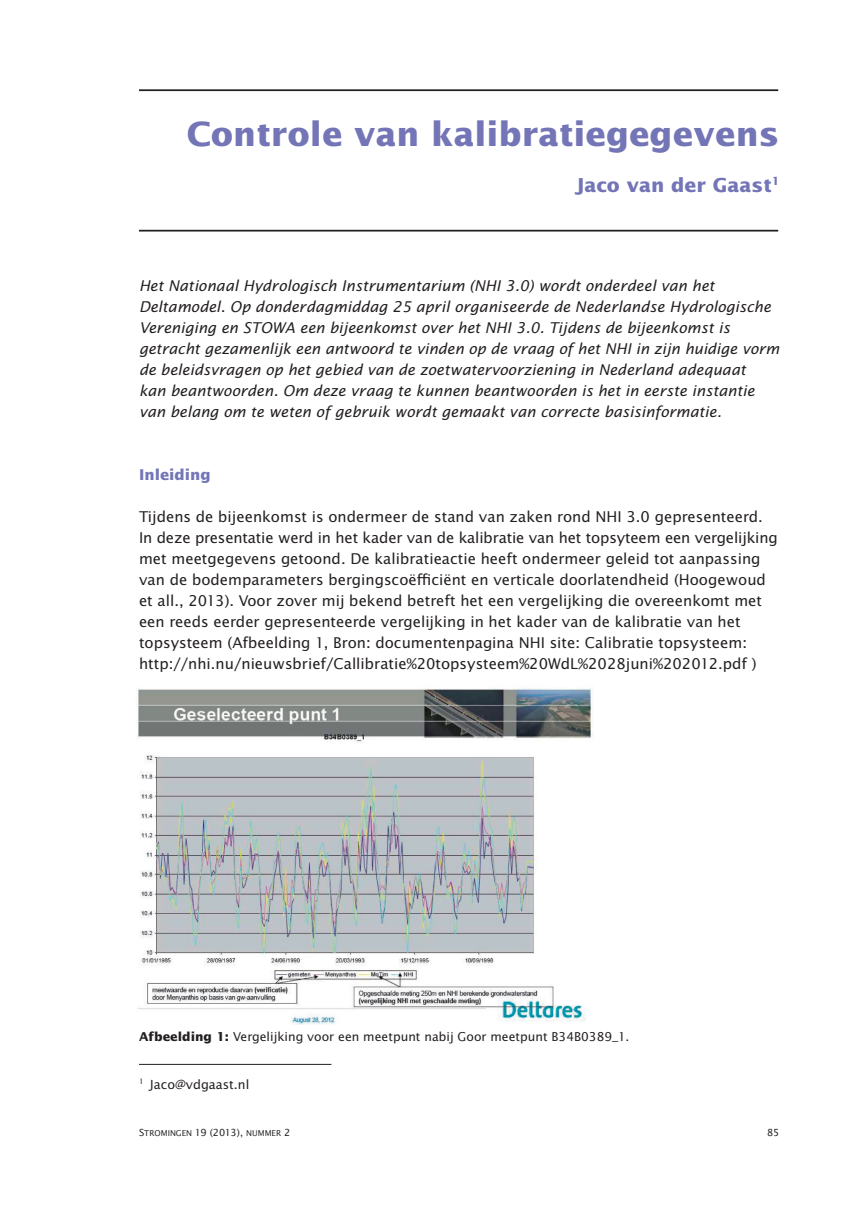
<style>
.page{position:relative;width:844px;height:1211px;background:#fff}
.page>*{position:absolute;margin:0;border:0;box-sizing:border-box;transform-origin:0 0}
.t1{font:700 33.25px "Lucida Sans";color:#7375b7}
.t2{font:700 19.25px "Lucida Sans";color:#7375b7}
.t3{font:14.88px/21px "Lucida Sans";color:#231f20}
.t4{font:italic 14.88px/21px "Lucida Sans";color:#231f20}
.t5{font:700 14.88px "Lucida Sans";color:#7375b7}
.t6{font:12.6px "Lucida Sans";color:#231f20}
.t7{font:12.25px "Lucida Sans";color:#231f20}
.t8{font:9.8px "Lucida Sans";color:#231f20}
.t9{font:8.05px "Lucida Sans";color:#231f20}
.s1{font-weight:700}
.s2{font-size:9.8px}
</style>
<div class="page">
<hr style="left:139px;top:89px;width:639px;height:2px;background:#231f20">
<hr style="left:139px;top:230px;width:639px;height:1px;background:#231f20">
<hr style="left:139px;top:1064px;width:192px;height:1px;background:#231f20">
<img style="left:136px;top:688px;width:457px;height:337px">
<p class="t1" style="left:187px;top:113px;width:594px">Controle van kalibratiegegevens</p>
<p class="t2" style="left:574px;top:173px;width:206px">Jaco van der Gaast<sup>1</sup></p>
<p class="t4" style="left:139px;top:275px;width:641px">Het Nationaal Hydrologisch Instrumentarium (NHI 3.0) wordt onderdeel van het Deltamodel. Op donderdagmiddag 25 april organiseerde de Nederlandse Hydrologische Vereniging en STOWA een bijeenkomst over het NHI 3.0. Tijdens de bijeenkomst is getracht gezamenlijk een antwoord te vinden op de vraag of het NHI in zijn huidige vorm de beleidsvragen op het gebied van de zoetwatervoorziening in Nederland adequaat<br>kan beantwoorden. Om deze vraag te kunnen beantwoorden is het in eerste instantie van belang om te weten of gebruik wordt gemaakt van correcte basisinformatie.</p>
<p class="t5" style="left:139px;top:466px;width:73px">Inleiding</p>
<p class="t3" style="left:139px;top:506px;width:640px">Tijdens de bijeenkomst is ondermeer de stand van zaken rond NHI 3.0 gepresenteerd.<br>In deze presentatie werd in het kader van de kalibratie van het topsyteem een vergelijking met meetgegevens getoond. De kalibratieactie heeft ondermeer geleid tot aanpassing van de bodemparameters bergingscoëfficiënt en verticale doorlatendheid (Hoogewoud et all., 2013). Voor zover mij bekend betreft het een vergelijking die overeenkomt met een reeds eerder gepresenteerde vergelijking in het kader van de kalibratie van het topsysteem (Afbeelding 1, Bron: documentenpagina NHI site: Calibratie topsysteem: http://nhi.nu/nieuwsbrief/Callibratie%20topsysteem%20WdL%2028juni%202012.pdf )</p>
<p class="t7" style="left:139px;top:1028px;width:491px"><span class="s1">Afbeelding 1:</span> Vergelijking voor een meetpunt nabij Goor meetpunt B34B0389_1.</p>
<p class="t6" style="left:139px;top:1076px;width:112px"><sup>1</sup> Jaco@vdgaast.nl</p>
<p class="t9" style="left:139px;top:1128px;width:153px"><span class="s2">S</span>TROMINGEN <span class="s2">19 (2013),</span> NUMMER <span class="s2">2</span></p>
<p class="t8" style="left:766px;top:1126px;width:14px">85</p>
</div>
